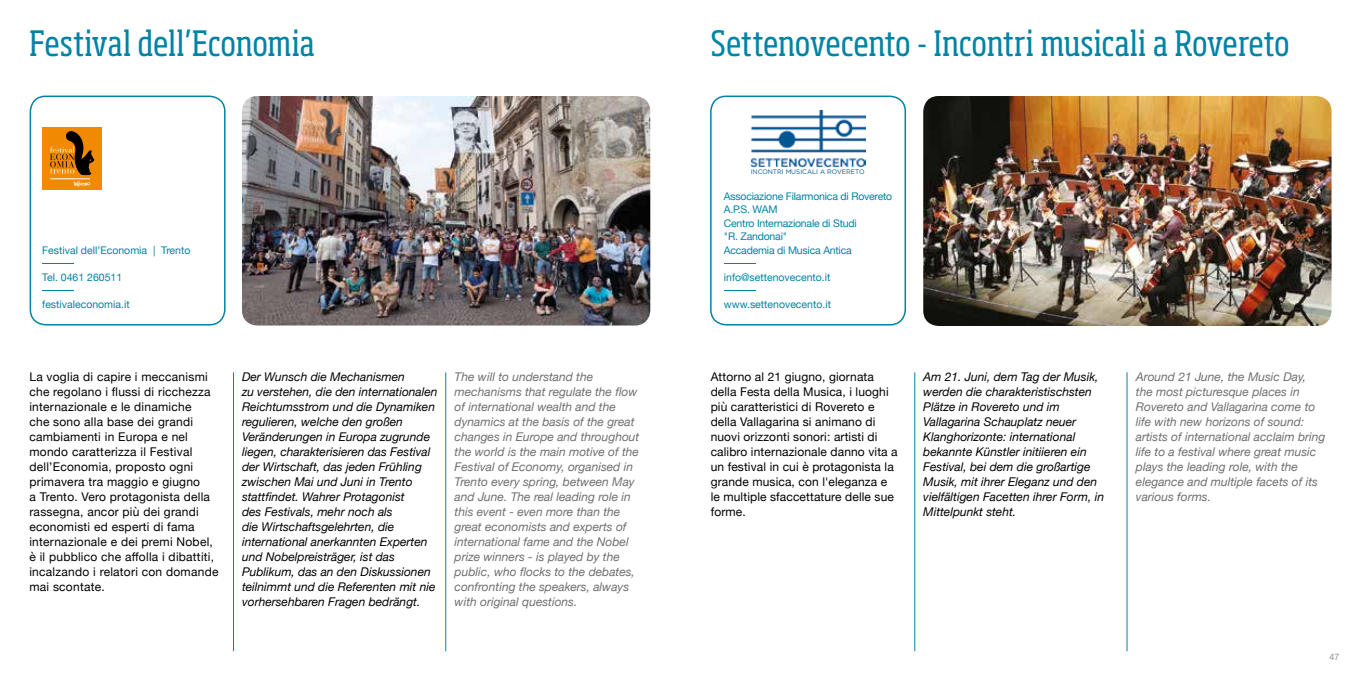
<style>
.page{position:relative;width:1361px;height:681px;background:#fff}
.page>*{position:absolute;margin:0;border:0;box-sizing:border-box;transform-origin:0 0}
.t1{font:condensed 34.5px "Soho Pro";letter-spacing:.005em;color:#0083a5}
.t2{font:italic 12px/15px "Helvetica Neue";color:#000}
.t3{font:italic 12px/15px "Helvetica Neue";color:#706f6f}
.t4{font:12px/15px "Helvetica Neue";letter-spacing:.02em;color:#000}
.t5{font:10.5px/13.5px "Helvetica Neue";letter-spacing:-.02em;color:#0083a5}
.t6{font:10.5px/9px "Helvetica Neue";color:#0083a5}
.t7{font:10.5px/18px "Helvetica Neue";color:#0083a5;scale:6 1}
.t8{font:300 9px "Helvetica Neue";color:#706f6f}
.t9{font:6.45px "Gotham";color:#005792}
</style>
<div class="page">
<div style="left:30px;top:95px;width:196px;height:230px;border:2px solid #0083a5;border-radius:15px"></div>
<hr style="left:233px;top:372px;width:1px;height:279px;background:#0083a5">
<hr style="left:445px;top:372px;width:1px;height:279px;background:#0083a5">
<img style="left:242px;top:96px;width:408px;height:229px">
<div style="left:42px;top:127px;width:59px;height:62px;background:#f18a00"></div>
<svg style="left:50px;top:131px;width:44px;height:44px"></svg>
<svg style="left:73px;top:181px;width:17px;height:5px"></svg>
<hr style="left:50px;top:178px;width:40px;height:1px;background:#fff">
<div style="left:710px;top:95px;width:196px;height:230px;border:2px solid #0083a5;border-radius:15px"></div>
<hr style="left:914px;top:372px;width:1px;height:279px;background:#0083a5">
<hr style="left:1126px;top:372px;width:1px;height:279px;background:#0083a5">
<img style="left:923px;top:96px;width:408px;height:230px">
<img style="left:750px;top:110px;width:116px;height:58px">
<h1 class="t1" style="left:30px;top:21px;width:287px">Festival dell’Economia</h1>
<p class="t6" style="left:42px;top:246px;width:150px">Festival dell’Economia | Trento _</p>
<p class="t6" style="left:42px;top:273px;width:81px">Tel. 0461 260511 _</p>
<p class="t6" style="left:42px;top:300px;width:89px">festivaleconomia.it</p>
<p class="t4" style="left:29px;top:370px;width:191px">La voglia di capire i meccanismi che regolano i flussi di ricchezza internazionale e le dinamiche<br>che sono alla base dei grandi cambiamenti in Europa e nel mondo caratterizza il Festival dell’Economia, proposto ogni primavera tra maggio e giugno<br>a Trento. Vero protagonista della rassegna, ancor più dei grandi economisti ed esperti di fama internazionale e dei premi Nobel, è il pubblico che affolla i dibattiti, incalzando i relatori con domande mai scontate.</p>
<p class="t2" style="left:242px;top:370px;width:197px">Der Wunsch die Mechanismen<br>zu verstehen, die den internationalen Reichtumsstrom und die Dynamiken regulieren, welche den großen Veränderungen in Europa zugrunde liegen, charakterisieren das Festival der Wirtschaft, das jeden Frühling zwischen Mai und Juni in Trento stattfindet. Wahrer Protagonist<br>des Festivals, mehr noch als<br>die Wirtschaftsgelehrten, die international anerkannten Experten und Nobelpreisträger, ist das Publikum, das an den Diskussionen teilnimmt und die Referenten mit nie vorhersehbaren Fragen bedrängt.</p>
<p class="t3" style="left:455px;top:370px;width:186px">The will to understand the mechanisms that regulate the flow of international wealth and the dynamics at the basis of the great changes in Europe and throughout the world is the main motive of the<br>Festival of Economy, organised in<br>Trento every spring, between May and June. The real leading role in this event - even more than the great economists and experts of international fame and the Nobel prize winners - is played by the public, who flocks to the debates, confronting the speakers, always with original questions.</p>
<h1 class="t1" style="left:711px;top:21px;width:580px">Settenovecento - Incontri musicali a Rovereto</h1>
<p class="t9" style="left:750px;top:167px;width:115px">INCONTRI MUSICALI A ROVERETO</p>
<p class="t5" style="left:724px;top:189px;width:170px">Associazione Filarmonica di Rovereto<br>A.P.S. WAM<br>Centro Internazionale di Studi<br>"R. Zandonai"<br>Accademia di Musica Antica</p>
<p class="t7" style="left:724px;top:250px;width:19px">_ info@settenovecento.it</p>
<p class="t7" style="left:724px;top:277px;width:19px">_ www.settenovecento.it</p>
<p class="t4" style="left:710px;top:370px;width:188px">Attorno al 21 giugno, giornata della Festa della Musica, i luoghi più caratteristici di Rovereto e della Vallagarina si animano di nuovi orizzonti sonori: artisti di calibro internazionale danno vita a un festival in cui è protagonista la grande musica, con l'eleganza e le multiple sfaccettature delle sue forme.</p>
<p class="t2" style="left:923px;top:370px;width:182px">Am 21. Juni, dem Tag der Musik, werden die charakteristischsten<br>Plätze in Rovereto und im<br>Vallagarina Schauplatz neuer<br>Klanghorizonte: international bekannte Künstler initiieren ein<br>Festival, bei dem die großartige<br>Musik, mit ihrer Eleganz und den vielfältigen Facetten ihrer Form, in<br>Mittelpunkt steht.</p>
<p class="t3" style="left:1136px;top:370px;width:191px">Around 21 June, the Music Day, the most picturesque places in<br>Rovereto and Vallagarina come to life with new horizons of sound: artists of international acclaim bring life to a festival where great music plays the leading role, with the elegance and multiple facets of its various forms.</p>
<p class="t8" style="left:1329px;top:649px;width:11px">47</p>
</div>
